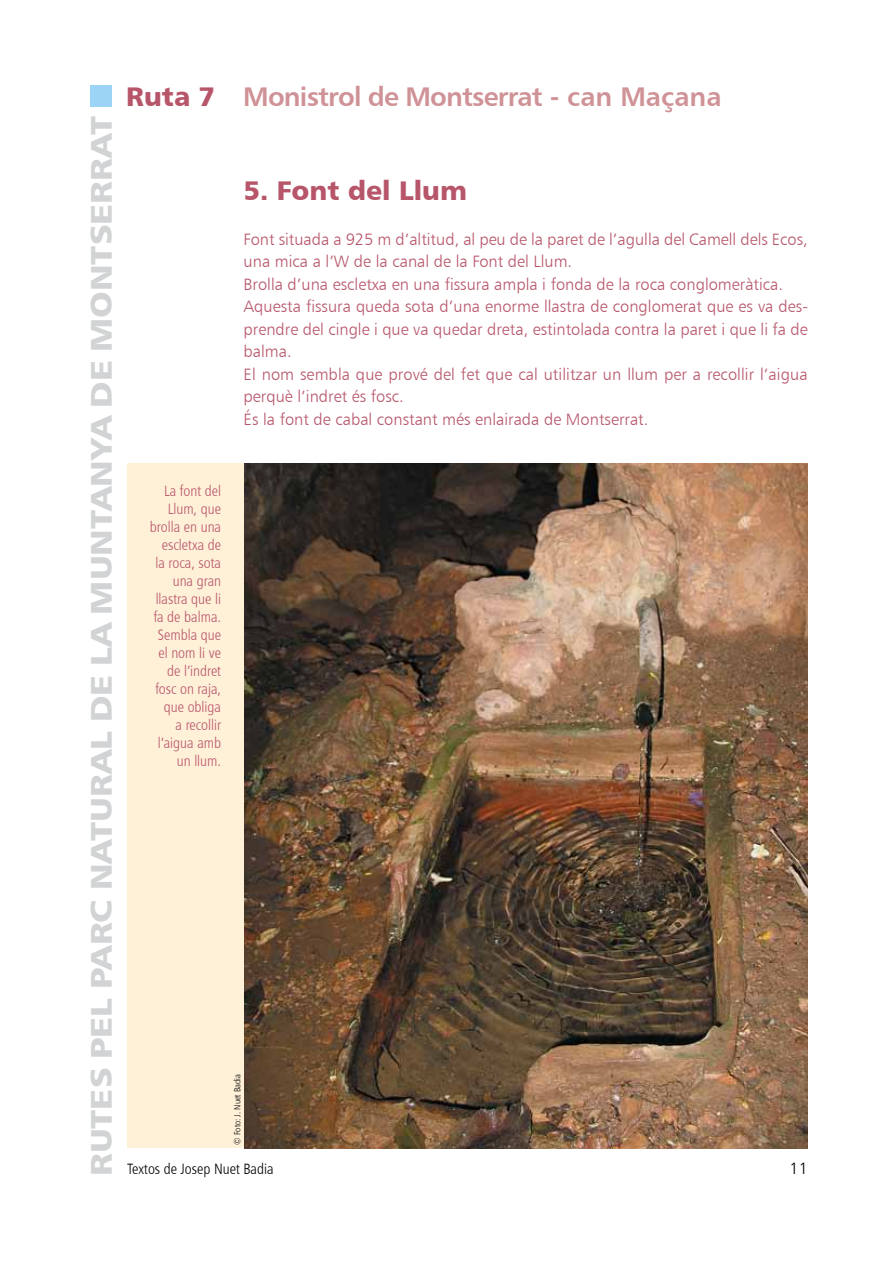
<style>
.page{position:relative;width:893px;height:1263px;background:#fff}
.page>*{position:absolute;margin:0;border:0;box-sizing:border-box;transform-origin:0 0}
.t1{font:30px "Humanist 777 BT Black B";color:#d1d3d4;scale:1.15 1}
.t2{font:27px "Humanist 777 BT Bold B";letter-spacing:-.03em;color:#cf9297}
.t3{font:27px "Humanist 777 BT Black B";color:#b7566a}
.t4{font:16.5px/22.5px "Humanist 777 BT Light B";color:#b7566a}
.t5{font:16.5px "Humanist 777 BT Light B";color:#000}
.t6{font:15px/18px "Humanist 777 BT Light Condensed B";color:#b7566a;text-align:right}
.t7{font:15px "Humanist 777 BT Light Condensed B";color:#000}
.t8{font:9px "Humanist 777 BT Light Condensed B";color:#000}
.s1{font-family:"Humanist 777 BT Black B";color:#b7566a}
</style>
<div class="page">
<div style="left:91px;top:85px;width:21px;height:21px;background:#9bd4f4"></div>
<div style="left:128px;top:463px;width:680px;height:685px;background:#fff0d8"></div>
<img style="left:244px;top:463px;width:564px;height:685px">
<p class="t1" style="left:82px;top:1176px;width:923px;rotate:-90deg">rutes pel Parc Natural de la Muntanya de Montserrat</p>
<p class="t2" style="left:126px;top:79px;width:597px"><span class="s1">Ruta 7</span> Monistrol de Montserrat - can Maçana</p>
<p class="t3" style="left:244px;top:173px;width:225px">5. Font del Llum</p>
<p class="t4" style="left:244px;top:228px;width:566px">Font situada a 925 m d’altitud, al peu de la paret de l’agulla del Camell dels Ecos, una mica a l’W de la canal de la Font del Llum.<br>Brolla d’una escletxa en una fissura ampla i fonda de la roca conglomeràtica.<br>Aquesta fissura queda sota d’una enorme llastra de conglomerat que es va des&shy;prendre del cingle i que va quedar dreta, estintolada contra la paret i que li fa de balma.<br>El nom sembla que prové del fet que cal utilitzar un llum per a recollir l’aigua perquè l’indret és fosc.<br>És la font de cabal constant més enlairada de Montserrat.</p>
<p class="t6" style="left:150px;top:481px;width:73px">La font del llum, que brolla en una escletxa de la roca, sota una gran llastra que li fa de balma.<br>Sembla que el nom li ve de l’indret fosc on raja, que obliga<br>a recollir l’aigua amb un llum.</p>
<p class="t8" style="left:232px;top:1144px;width:72px;rotate:-90deg">© Foto: J. Nuet Badia</p>
<p class="t7" style="left:127px;top:1159px;width:148px">Textos de Josep Nuet Badia</p>
<p class="t5" style="left:789px;top:1158px;width:20px">11</p>
</div>
